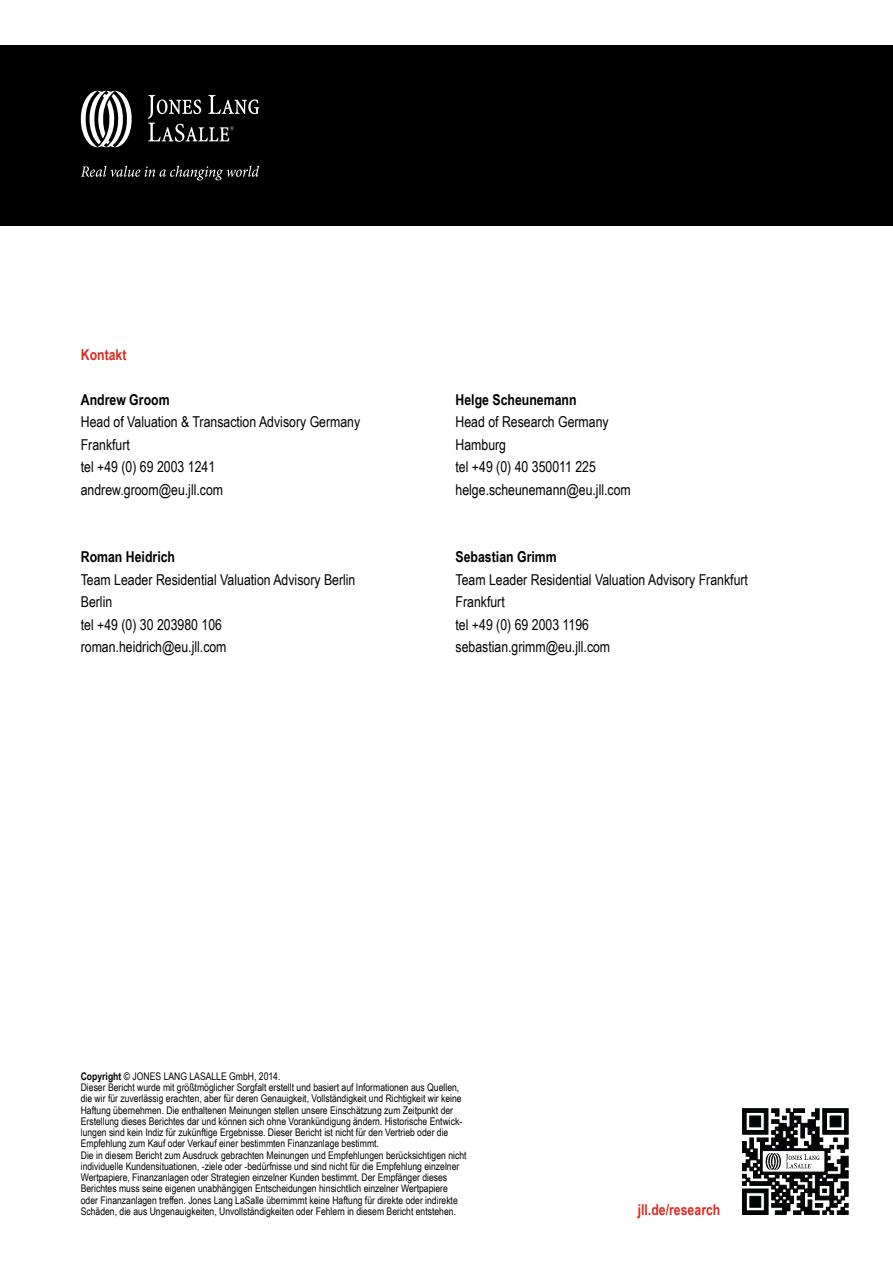
<style>
.page{position:relative;width:893px;height:1263px;background:#fff}
.page>*{position:absolute;margin:0;border:0;box-sizing:border-box;transform-origin:0 0}
.t1{font:15px/22.5px "Arial Narrow";color:#000}
.t2{font:700 15px "Arial Narrow";color:#000}
.t3{font:700 15px "Arial Narrow";color:#d82c25}
.t4{font:10.5px/11.2px "Arial Narrow";color:#000}
.s1{font-weight:700}
</style>
<div class="page">
<svg style="left:742px;top:1108px;width:106px;height:107px"></svg>
<div style="left:0;top:45px;width:893px;height:180px;background:#000"></div>
<svg style="left:81px;top:91px;width:51px;height:57px"></svg>
<svg style="left:148px;top:95px;width:111px;height:47px"></svg>
<svg style="left:81px;top:166px;width:178px;height:14px"></svg>
<h1 class="t3" style="left:81px;top:346px;width:47px">Kontakt</h1>
<h1 class="t2" style="left:81px;top:391px;width:90px">Andrew Groom</h1>
<h1 class="t1" style="left:81px;top:410px;width:281px">Head of Valuation &amp; Transaction Advisory Germany<br>Frankfurt<br>tel +49 (0) 69 2003 1241 andrew.groom@eu.jll.com</h1>
<h1 class="t2" style="left:81px;top:548px;width:96px">Roman Heidrich</h1>
<h1 class="t1" style="left:81px;top:568px;width:276px">Team Leader Residential Valuation Advisory Berlin<br>Berlin<br>tel +49 (0) 30 203980 106 roman.heidrich@eu.jll.com</h1>
<h1 class="t2" style="left:456px;top:391px;width:122px">Helge Scheunemann</h1>
<h1 class="t1" style="left:456px;top:410px;width:177px">Head of Research Germany<br>Hamburg<br>tel +49 (0) 40 350011 225 helge.scheunemann@eu.jll.com</h1>
<h1 class="t2" style="left:456px;top:548px;width:103px">Sebastian Grimm</h1>
<h1 class="t1" style="left:456px;top:568px;width:294px">Team Leader Residential Valuation Advisory Frankfurt<br>Frankfurt<br>tel +49 (0) 69 2003 1196<br>sebastian.grimm@eu.jll.com</h1>
<p class="t4" style="left:81px;top:1070px;width:387px"><span class="s1">Copyright</span> © JONES LANG LASALLE GmbH, 2014.<br>Dieser Bericht wurde mit größtmöglicher Sorgfalt erstellt und basiert auf Informationen aus Quellen, die wir für zuverlässig erachten, aber für deren Genauigkeit, Vollständigkeit und Richtigkeit wir keine Haftung übernehmen. Die enthaltenen Meinungen stellen unsere Einschätzung zum Zeitpunkt der Erstellung dieses Berichtes dar und können sich ohne Vorankündigung ändern. Historische Entwick&shy;lungen sind kein Indiz für zukünftige Ergebnisse. Dieser Bericht ist nicht für den Vertrieb oder die Empfehlung zum Kauf oder Verkauf einer bestimmten Finanzanlage bestimmt.<br>Die in diesem Bericht zum Ausdruck gebrachten Meinungen und Empfehlungen berücksichtigen nicht individuelle Kundensituationen, -ziele oder -bedürfnisse und sind nicht für die Empfehlung einzelner Wertpapiere, Finanzanlagen oder Strategien einzelner Kunden bestimmt. Der Empfänger dieses Berichtes muss seine eigenen unabhängigen Entscheidungen hinsichtlich einzelner Wertpapiere oder Finanzanlagen treffen. Jones Lang LaSalle übernimmt keine Haftung für direkte oder indirekte Schäden, die aus Ungenauigkeiten, Unvollständigkeiten oder Fehlern in diesem Bericht entstehen.</p>
<h1 class="t3" style="left:638px;top:1201px;width:84px">jll.de/research</h1>
</div>
